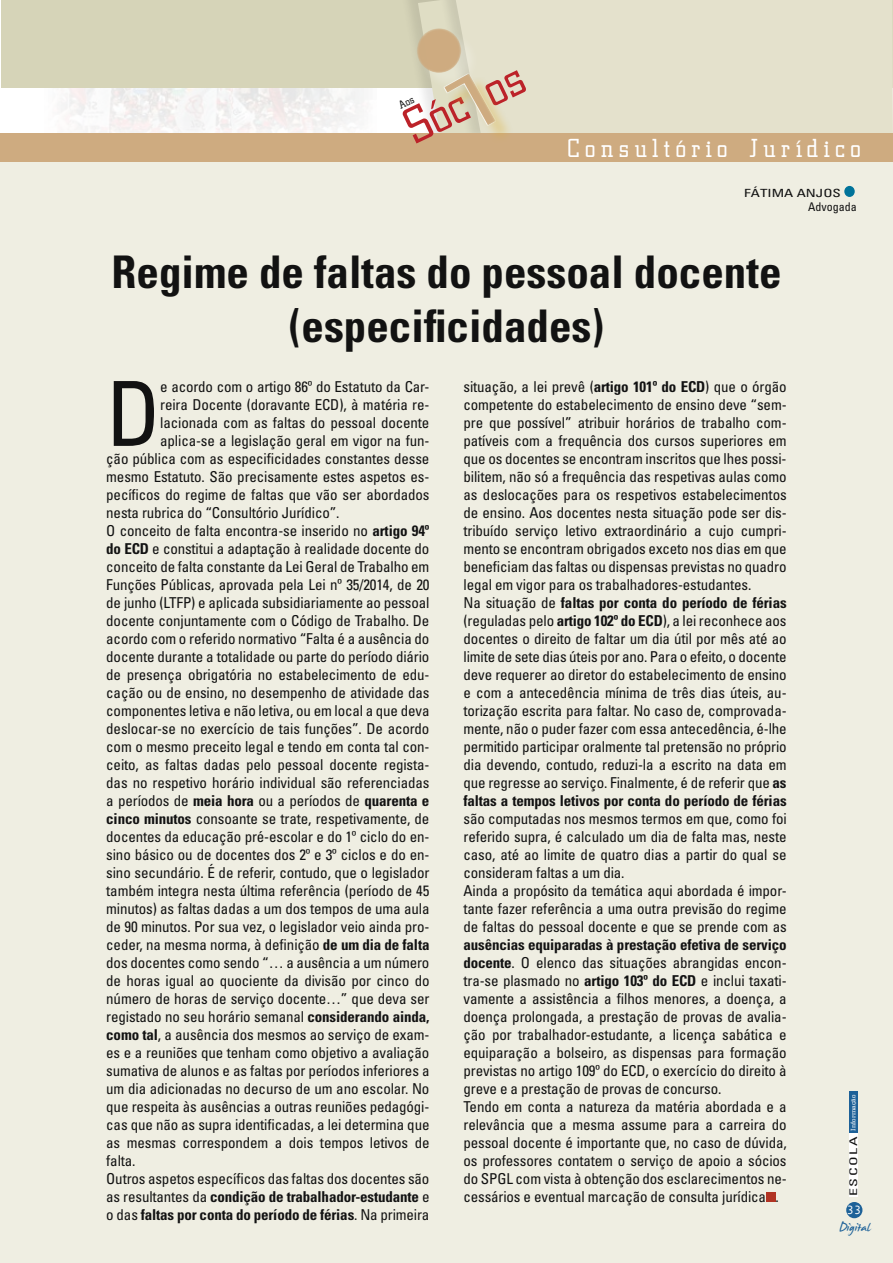
<style>
.page{position:relative;width:893px;height:1263px;background:#fff}
.page>*{position:absolute;margin:0;border:0;box-sizing:border-box;transform-origin:0 0}
.t1{font:condensed 89.85px "Univers";color:#121212}
.t2{font:52.2px "Civic";color:#bc2229}
.t3{font:700 condensed 45px/54px "Univers";color:#121212;text-align:center}
.t4{font:27px "Civic";letter-spacing:.2em;color:#fff}
.t5{font:21px "James Fajardo";color:#1d6198}
.t6{font:condensed 15px/18px "Univers";letter-spacing:-.01em;color:#121212}
.t7{font:700 condensed 15px "Univers";letter-spacing:-.01em;color:#121212}
.t8{font:condensed 12px "Univers";color:#121212}
.t9{font:12px "Andale Mono";color:#fff}
.t10{font:condensed 11.25px "Univers";color:#121212;scale:1.33 1}
.t11{font:condensed 10.5px "Univers";letter-spacing:.1em;color:#121212;scale:1.5 1}
.t12{font:6.75px "Civic";letter-spacing:.01em;color:#fff;scale:1.33 1}
.s1{font-weight:700}
.s2{font-weight:400}
</style>
<div class="page">
<div style="left:1px;top:137px;width:892px;height:1126px;background:#efeee2"></div>
<img style="left:61px;top:88px;width:303px;height:45px">
<div style="left:1px;top:0;width:891px;height:88px;background:#d6d4b8"></div>
<div style="left:591px;top:0;width:302px;height:133px;background:#e4e1cc"></div>
<div style="left:0;top:133px;width:893px;height:29px;background:#ceab80"></div>
<div style="left:844px;top:186px;width:11px;height:11px;background:#00739a;border-radius:50%"></div>
<div style="left:849px;top:1091px;width:9px;height:42px;background:#1d6198"></div>
<div style="left:846px;top:1202px;width:16px;height:16px;background:#1d6198;border-radius:50%"></div>
<div style="left:849px;top:1133px;width:8px;height:63px;background:#fff"></div>
<div style="left:766px;top:1192px;width:10px;height:10px;background:#b13323"></div>
<svg style="left:409px;top:0;width:182px;height:136px"></svg>
<h2 class="t2" style="left:394px;top:104px;width:129px;rotate:-26deg">Sóc os</h2>
<h3 class="t4" style="left:567px;top:134px;width:295px">Consultório Jurídico</h3>
<p class="t10" style="left:744px;top:186px;width:74px">FÁTIMA ANJOS</p>
<p class="t8" style="left:808px;top:199px;width:50px">Advogada</p>
<h3 class="t3" style="left:111px;top:245px;width:671px">Regime de faltas do pessoal docente (especificidades)</h3>
<h1 class="t1" style="left:106px;top:357px;width:56px">D</h1>
<p class="t6" style="left:160px;top:377px;width:271px">e acordo com o artigo 86º do Estatuto da Car-</p>
<p class="t6" style="left:160px;top:395px;width:271px">reira Docente (doravante ECD), à matéria re-</p>
<p class="t6" style="left:160px;top:413px;width:271px">lacionada com as faltas do pessoal docente</p>
<p class="t6" style="left:160px;top:431px;width:271px">aplica-se a legislação geral em vigor na fun-</p>
<p class="t6" style="left:106px;top:449px;width:325px">ção pública com as especificidades constantes desse</p>
<p class="t6" style="left:106px;top:467px;width:325px">mesmo Estatuto. São precisamente estes aspetos es-</p>
<p class="t6" style="left:106px;top:485px;width:325px">pecíficos do regime de faltas que vão ser abordados</p>
<p class="t6" style="left:106px;top:503px;width:235px">nesta rubrica do “Consultório Jurídico”.</p>
<p class="t6" style="left:106px;top:521px;width:325px">O conceito de falta encontra-se inserido no <span class="s1">artigo 94º</span></p>
<p class="t6" style="left:106px;top:539px;width:325px"><span class="s1">do ECD</span> e constitui a adaptação à realidade docente do</p>
<p class="t6" style="left:106px;top:557px;width:325px">conceito de falta constante da Lei Geral de Trabalho em</p>
<p class="t6" style="left:106px;top:575px;width:325px">Funções Públicas, aprovada pela Lei nº 35/2014, de 20</p>
<p class="t6" style="left:106px;top:593px;width:325px">de junho (LTFP) e aplicada subsidiariamente ao pessoal</p>
<p class="t6" style="left:106px;top:611px;width:325px">docente conjuntamente com o Código de Trabalho. De</p>
<p class="t6" style="left:106px;top:629px;width:325px">acordo com o referido normativo “Falta é a ausência do</p>
<p class="t6" style="left:106px;top:647px;width:325px">docente durante a totalidade ou parte do período diário</p>
<p class="t6" style="left:106px;top:665px;width:325px">de presença obrigatória no estabelecimento de edu-</p>
<p class="t6" style="left:106px;top:683px;width:325px">cação ou de ensino, no desempenho de atividade das</p>
<p class="t6" style="left:106px;top:701px;width:325px">componentes letiva e não letiva, ou em local a que deva</p>
<p class="t6" style="left:106px;top:719px;width:325px">deslocar-se no exercício de tais funções”. De acordo</p>
<p class="t6" style="left:106px;top:737px;width:325px">com o mesmo preceito legal e tendo em conta tal con-</p>
<p class="t6" style="left:106px;top:755px;width:325px">ceito, as faltas dadas pelo pessoal docente regista-</p>
<p class="t6" style="left:106px;top:773px;width:325px">das no respetivo horário individual são referenciadas</p>
<p class="t6" style="left:106px;top:791px;width:325px">a períodos de <span class="s1">meia hora</span> ou a períodos de <span class="s1">quarenta e</span></p>
<p class="t6" style="left:106px;top:809px;width:325px"><span class="s1">cinco minutos</span> consoante se trate, respetivamente, de</p>
<p class="t6" style="left:106px;top:827px;width:325px">docentes da educação pré-escolar e do 1º ciclo do en-</p>
<p class="t6" style="left:106px;top:845px;width:325px">sino básico ou de docentes dos 2º e 3º ciclos e do en-</p>
<p class="t6" style="left:106px;top:863px;width:325px">sino secundário. É de referir, contudo, que o legislador</p>
<p class="t6" style="left:106px;top:881px;width:325px">também integra nesta última referência (período de 45</p>
<p class="t6" style="left:106px;top:899px;width:325px">minutos) as faltas dadas a um dos tempos de uma aula</p>
<p class="t6" style="left:106px;top:917px;width:325px">de 90 minutos. Por sua vez, o legislador veio ainda pro-</p>
<p class="t6" style="left:106px;top:935px;width:325px">ceder, na mesma norma, à definição <span class="s1">de um dia de falta</span></p>
<p class="t6" style="left:106px;top:953px;width:325px">dos docentes como sendo “… a ausência a um número</p>
<p class="t6" style="left:106px;top:971px;width:325px">de horas igual ao quociente da divisão por cinco do</p>
<p class="t6" style="left:106px;top:989px;width:325px">número de horas de serviço docente…” que deva ser</p>
<p class="t6" style="left:106px;top:1007px;width:325px">registado no seu horário semanal <span class="s1">considerando ainda,</span></p>
<p class="t6" style="left:106px;top:1025px;width:325px"><span class="s1">como tal</span>, a ausência dos mesmos ao serviço de exam-</p>
<p class="t6" style="left:106px;top:1043px;width:325px">es e a reuniões que tenham como objetivo a avaliação</p>
<p class="t6" style="left:106px;top:1061px;width:325px">sumativa de alunos e as faltas por períodos inferiores a</p>
<p class="t6" style="left:106px;top:1079px;width:325px">um dia adicionadas no decurso de um ano escolar. No</p>
<p class="t6" style="left:106px;top:1097px;width:325px">que respeita às ausências a outras reuniões pedagógi-</p>
<p class="t6" style="left:106px;top:1115px;width:325px">cas que não as supra identificadas, a lei determina que</p>
<p class="t6" style="left:106px;top:1133px;width:325px">as mesmas correspondem a dois tempos letivos de</p>
<p class="t6" style="left:106px;top:1151px;width:31px">falta.</p>
<p class="t6" style="left:106px;top:1169px;width:325px">Outros aspetos específicos das faltas dos docentes são</p>
<p class="t7" style="left:106px;top:1187px;width:325px"><span class="s2">as resultantes da</span> condição de trabalhador-estudante <span class="s2">e</span></p>
<p class="t7" style="left:106px;top:1205px;width:325px"><span class="s2">o das</span> faltas por conta do período de férias<span class="s2">. Na primeira</span></p>
<p class="t6" style="left:463px;top:377px;width:325px">situação, a lei prevê (<span class="s1">artigo 101º do ECD</span>) que o órgão competente do estabelecimento de ensino deve “sem&shy;pre que possível” atribuir horários de trabalho com&shy;patíveis com a frequência dos cursos superiores em que os docentes se encontram inscritos que lhes possi&shy;bilitem, não só a frequência das respetivas aulas como as deslocações para os respetivos estabelecimentos de ensino. Aos docentes nesta situação pode ser dis&shy;tribuído serviço letivo extraordinário a cujo cumpri&shy;mento se encontram obrigados exceto nos dias em que beneficiam das faltas ou dispensas previstas no quadro legal em vigor para os trabalhadores-estudantes.<br>Na situação de <span class="s1">faltas por conta do período de férias </span>(reguladas pelo <span class="s1">artigo 102º do ECD</span>), a lei reconhece aos docentes o direito de faltar um dia útil por mês até ao limite de sete dias úteis por ano. Para o efeito, o docente deve requerer ao diretor do estabelecimento de ensino e com a antecedência mínima de três dias úteis, au&shy;torização escrita para faltar. No caso de, comprovada&shy;mente, não o puder fazer com essa antecedência, é-lhe permitido participar oralmente tal pretensão no próprio dia devendo, contudo, reduzi-la a escrito na data em que regresse ao serviço. Finalmente, é de referir que <span class="s1">as faltas a tempos letivos por conta do período de férias</span></p>
<p class="t6" style="left:463px;top:809px;width:325px">são computadas nos mesmos termos em que, como foi referido supra, é calculado um dia de falta mas, neste caso, até ao limite de quatro dias a partir do qual se consideram faltas a um dia.<br>Ainda a propósito da temática aqui abordada é impor&shy;tante fazer referência a uma outra previsão do regime de faltas do pessoal docente e que se prende com as</p>
<p class="t6" style="left:463px;top:935px;width:325px"><span class="s1">ausências equiparadas à prestação efetiva de serviço docente</span>. O elenco das situações abrangidas encon&shy;tra-se plasmado no <span class="s1">artigo 103º do ECD</span> e inclui taxati&shy;vamente a assistência a filhos menores, a doença, a doença prolongada, a prestação de provas de avalia&shy;ção por trabalhador-estudante, a licença sabática e equiparação a bolseiro, as dispensas para formação previstas no artigo 109º do ECD, o exercício do direito à greve e a prestação de provas de concurso.<br>Tendo em conta a natureza da matéria abordada e a relevância que a mesma assume para a carreira do pessoal docente é importante que, no caso de dúvida, os professores contatem o serviço de apoio a sócios do SPGL com vista à obtenção dos esclarecimentos ne&shy;cessários e eventual marcação de consulta jurídica .</p>
<p class="t12" style="left:849px;top:1131px;width:29px;rotate:-90deg">Informação</p>
<p class="t11" style="left:847px;top:1196px;width:41px;rotate:-90deg">ESCOLA</p>
<h3 class="t5" style="left:840px;top:1216px;width:32px">Digital</h3>
<p class="t9" style="left:847px;top:1202px;width:16px">33</p>
</div>
